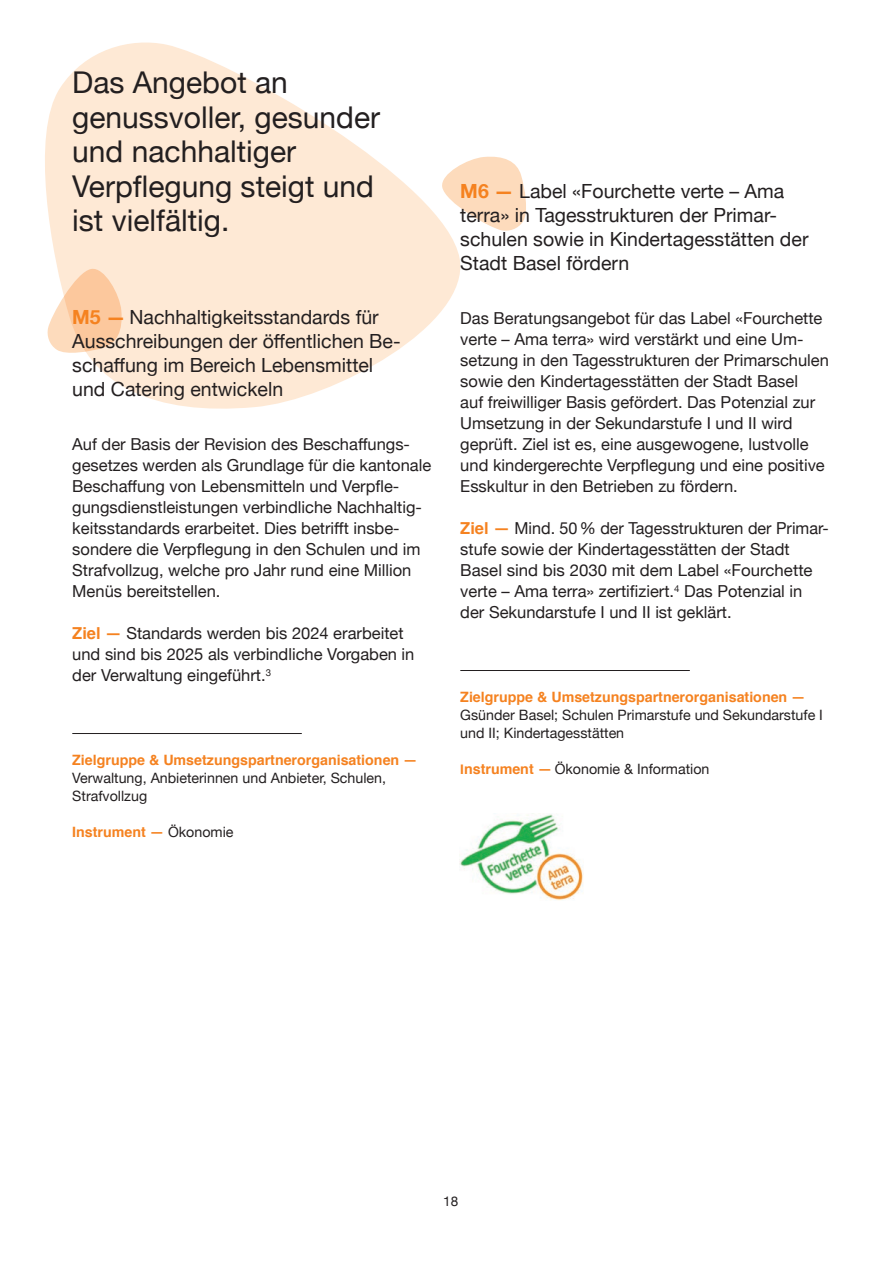
<style>
.page{position:relative;width:893px;height:1263px;background:#fff}
.page>*{position:absolute;margin:0;border:0;box-sizing:border-box;transform-origin:0 0}
.Lauftext_mittel{font:30px/34.5px "Helvetica Neue";color:#231f20}
.Lauftext_gross{font:19.5px/24px "Helvetica Neue";color:#231f20}
.Lauftext_mittel-2{font:16.5px/21px "Helvetica Neue";color:#231f20}
.Massnahmen_Text_Bezug{font:14.25px/18px "Helvetica Neue";color:#231f20}
.Massnahmen_Text_Bezug-2{font:700 14.25px "Helvetica";color:#f58220}
.t1{font:13.5px "Helvetica Neue";color:#231f20}
.s1{font-weight:700;color:#f58220}
.s2{font-family:"Helvetica";font-weight:700;color:#f58220}
.s3{font-family:"Helvetica Neue";font-weight:400;color:#231f20}
.s4{font-family:"NN Nouvelle Grotesk";font-weight:700;color:#f58220}
</style>
<div class="page">
<svg style="left:45px;top:42px;width:416px;height:367px;fill:#fee9d5"></svg>
<svg style="left:47px;top:267px;width:76px;height:89px;background:#fcd9ba"></svg>
<svg style="left:440px;top:155px;width:86px;height:77px"></svg>
<img style="left:459px;top:814px;width:124px;height:87px">
<hr style="left:72px;top:733px;width:230px;height:1px;background:#231f20">
<hr style="left:460px;top:670px;width:230px;height:1px;background:#231f20">
<p class="Lauftext_mittel" style="left:72px;top:67px;width:309px">Das Angebot an genussvoller, gesunder und nachhaltiger<br>Verpflegung steigt und ist vielfältig.</p>
<p class="Lauftext_gross" style="left:72px;top:306px;width:330px"><span class="s1">M5 —</span> Nachhaltigkeitsstandards für Ausschreibungen der öffentlichen Be&shy;schaffung im Bereich Lebensmittel und Catering entwickeln</p>
<p class="Lauftext_mittel-2" style="left:72px;top:435px;width:361px">Auf der Basis der Revision des Beschaffungs&shy;gesetzes werden als Grundlage für die kantonale Beschaffung von Lebensmitteln und Verpfle&shy;gungsdienstleistungen verbindliche Nachhaltig&shy;keitsstandards erarbeitet. Dies betrifft insbe&shy;sondere die Verpflegung in den Schulen und im Strafvollzug, welche pro Jahr rund eine Million Menüs bereitstellen.</p>
<p class="Lauftext_mittel-2" style="left:72px;top:624px;width:344px"><span class="s2">Ziel —</span> Standards werden bis 2024 erarbeitet und sind bis 2025 als verbindliche Vorgaben in der Verwaltung eingeführt.<sup>3</sup></p>
<p class="Massnahmen_Text_Bezug" style="left:72px;top:752px;width:347px"><span class="s2">Zielgruppe &amp; Umsetzungspartnerorganisationen —<br></span>Verwaltung, Anbieterinnen und Anbieter, Schulen,<br>Strafvollzug</p>
<p class="Massnahmen_Text_Bezug-2" style="left:72px;top:820px;width:163px">Instrument — <span class="s3">Ökonomie</span></p>
<p class="Lauftext_gross" style="left:460px;top:180px;width:350px"><span class="s1">M6 —</span> Label «Fourchette verte – Ama terra» in Tagesstrukturen der Primar&shy;schulen sowie in Kindertagesstätten der Stadt Basel fördern</p>
<p class="Lauftext_mittel-2" style="left:460px;top:309px;width:370px">Das Beratungsangebot für das Label «Fourchette verte – Ama terra» wird verstärkt und eine Um&shy;setzung in den Tagesstrukturen der Primarschulen sowie den Kindertagesstätten der Stadt Basel<br>auf freiwilliger Basis gefördert. Das Potenzial zur Umsetzung in der Sekundarstufe I und II wird geprüft. Ziel ist es, eine ausgewogene, lustvolle und kindergerechte Verpflegung und eine positive Esskultur in den Betrieben zu fördern.</p>
<p class="Lauftext_mittel-2" style="left:460px;top:519px;width:370px"><span class="s2">Ziel —</span> Mind. 50% der Tagesstrukturen der Primar&shy;stufe sowie der Kindertagesstätten der Stadt Basel sind bis 2030 mit dem Label «Fourchette verte – Ama terra» zertifiziert.<sup>4</sup> Das Potenzial in der Sekundarstufe I und II ist geklärt.</p>
<p class="Massnahmen_Text_Bezug" style="left:460px;top:689px;width:364px"><span class="s2">Zielgruppe &amp; Umsetzungspartnerorganisationen —<br></span>Gsünder Basel; Schulen Primarstufe und Sekundarstufe I und II; Kindertagesstätten</p>
<p class="Massnahmen_Text_Bezug" style="left:460px;top:761px;width:251px"><span class="s4">I</span><span class="s2">nstrument —</span> Ökonomie &amp; Information</p>
<p class="t1" style="left:443px;top:1191px;width:17px">18</p>
</div>
